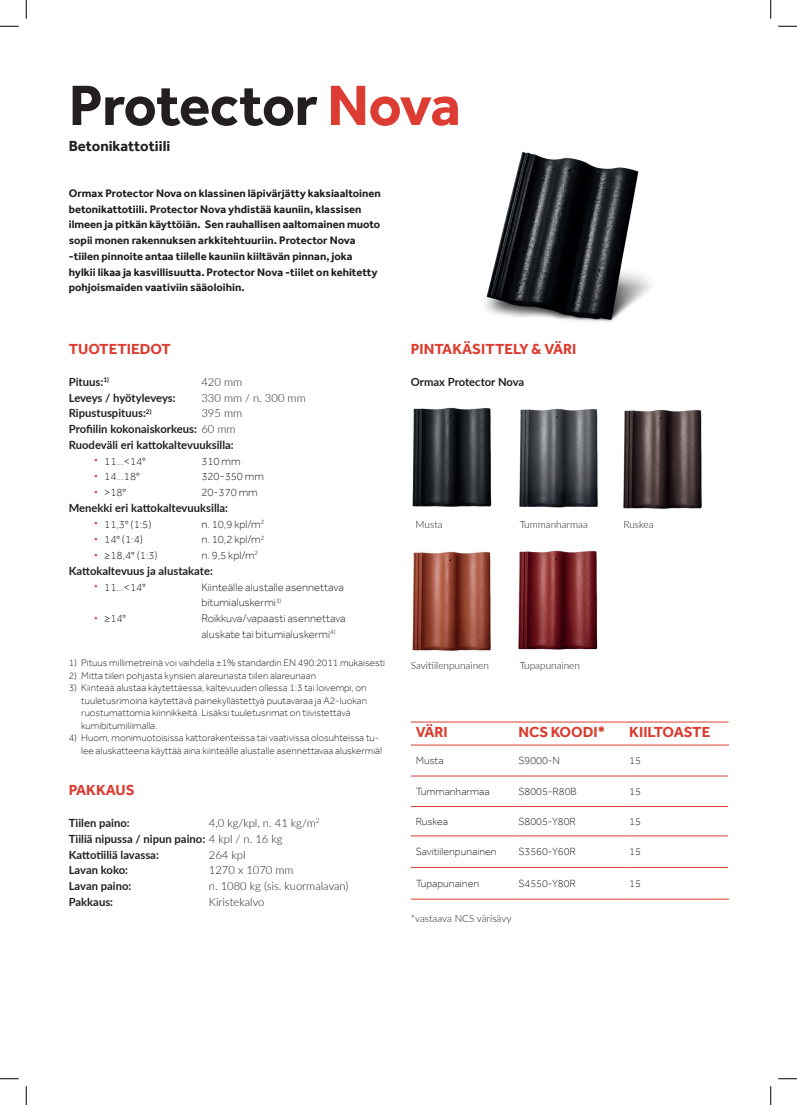
<style>
.page{position:relative;width:797px;height:1105px;background:#fff}
.page>*{position:absolute;margin:0;border:0;box-sizing:border-box;transform-origin:0 0}
._3_Rubrik_effra_bold_47{font:700 58.75px "Effra";letter-spacing:-.01em;color:#231f20}
.Product_Name_18_20pt_Effra_bold{font:700 15px "Effra";color:#db3d31}
._2_Ingress_Effra_bold_13{font:700 15px "Effra";color:#231f20}
._0_Brödtext_effra_light_10_14{font:700 11.25px/15.8px "Effra";color:#231f20}
._0_Brödtext_effra_light_10_14-2{font:700 11.25px "Lato";color:#231f20}
.t1{font:300 11.25px/15.8px "Effra";color:#231f20}
._0_Brödtext_effra_light_10_14-3{font:300 11.25px "Lato";color:#231f20}
.t2{font:300 10.75px "Effra";color:#231f20}
._4_Bildtexter__fakta_effra_light_8{font:300 10px/12.5px "Effra";color:#231f20}
._0_Brödtext_effra_light_10_14-4{font:300 10px "Lato";color:#231f20}
.s1{color:#dc3c31}
.s2{font-weight:300}
.s3{color:#db3d31}
</style>
<div class="page">
<img style="left:485px;top:152px;width:166px;height:170px">
<img style="left:412px;top:407px;width:80px;height:100px">
<img style="left:519px;top:408px;width:79px;height:100px">
<img style="left:623px;top:409px;width:79px;height:100px">
<img style="left:412px;top:551px;width:79px;height:100px">
<img style="left:518px;top:550px;width:80px;height:100px">
<hr style="left:411px;top:722px;width:102px;height:1px;background:#db3d31">
<hr style="left:513px;top:722px;width:111px;height:1px;background:#db3d31">
<hr style="left:624px;top:722px;width:104px;height:1px;background:#db3d31">
<hr style="left:411px;top:745px;width:102px;height:1px;background:#db3d31">
<hr style="left:513px;top:745px;width:111px;height:1px;background:#db3d31">
<hr style="left:624px;top:745px;width:105px;height:1px;background:#db3d31">
<hr style="left:411px;top:776px;width:102px;height:1px;background:#db3d31">
<hr style="left:513px;top:776px;width:111px;height:1px;background:#db3d31">
<hr style="left:624px;top:776px;width:104px;height:1px;background:#db3d31">
<hr style="left:411px;top:806px;width:102px;height:1px;background:#db3d31">
<hr style="left:513px;top:806px;width:111px;height:1px;background:#db3d31">
<hr style="left:624px;top:806px;width:104px;height:1px;background:#db3d31">
<hr style="left:411px;top:835px;width:102px;height:1px;background:#db3d31">
<hr style="left:513px;top:835px;width:111px;height:1px;background:#db3d31">
<hr style="left:624px;top:835px;width:104px;height:1px;background:#db3d31">
<hr style="left:411px;top:867px;width:102px;height:1px;background:#db3d31">
<hr style="left:513px;top:867px;width:111px;height:1px;background:#db3d31">
<hr style="left:624px;top:867px;width:104px;height:1px;background:#db3d31">
<hr style="left:411px;top:899px;width:102px;height:1px;background:#db3d31">
<hr style="left:513px;top:899px;width:111px;height:1px;background:#db3d31">
<hr style="left:624px;top:899px;width:105px;height:1px;background:#db3d31">
<svg style="left:0;top:25px;width:19px;height:2px"></svg>
<svg style="left:778px;top:25px;width:19px;height:2px"></svg>
<svg style="left:0;top:1078px;width:19px;height:1px"></svg>
<svg style="left:778px;top:1078px;width:19px;height:1px"></svg>
<svg style="left:25px;top:0;width:2px;height:19px"></svg>
<svg style="left:25px;top:1086px;width:2px;height:19px"></svg>
<svg style="left:770px;top:0;width:1px;height:19px"></svg>
<svg style="left:770px;top:1086px;width:1px;height:19px"></svg>
<p class="_3_Rubrik_effra_bold_47" style="left:69px;top:70px;width:393px">Protector <span class="s1">Nova</span></p>
<p class="_2_Ingress_Effra_bold_13" style="left:69px;top:137px;width:103px">Betonikattotiili</p>
<p class="_0_Brödtext_effra_light_10_14" style="left:69px;top:185px;width:313px">Ormax Protector Nova on klassinen läpivärjätty kaksiaaltoinen betonikattotiili. Protector Nova yhdistää kauniin, klassisen ilmeen ja pitkän käyttöiän. Sen rauhallisen aaltomainen muoto sopii monen rakennuksen arkkitehtuuriin. Protector Nova -tiilen pinnoite antaa tiilelle kauniin kiiltävän pinnan, joka hylkii likaa ja kasvillisuutta. Protector Nova -tiilet on kehitetty pohjoismaiden vaativiin sääoloihin.</p>
<p class="Product_Name_18_20pt_Effra_bold" style="left:69px;top:340px;width:103px">TUOTETIEDOT</p>
<p class="_0_Brödtext_effra_light_10_14-2" style="left:69px;top:374px;width:42px">Pituus:<sup>1)</sup></p>
<p class="_0_Brödtext_effra_light_10_14-3" style="left:201px;top:374px;width:42px">420 mm</p>
<p class="_0_Brödtext_effra_light_10_14-2" style="left:69px;top:389px;width:108px">Leveys / hyötyleveys:</p>
<p class="_0_Brödtext_effra_light_10_14-3" style="left:201px;top:390px;width:106px">330 mm / n. 300 mm</p>
<p class="_0_Brödtext_effra_light_10_14-2" style="left:69px;top:405px;width:84px">Ripustuspituus:<sup>2)</sup></p>
<p class="_0_Brödtext_effra_light_10_14-3" style="left:201px;top:406px;width:42px">395 mm</p>
<p class="_0_Brödtext_effra_light_10_14-2" style="left:69px;top:421px;width:168px">Profiilin kokonaiskorkeus: <span class="s2">60 mm</span></p>
<p class="_0_Brödtext_effra_light_10_14-2" style="left:69px;top:437px;width:166px">Ruodeväli eri kattokaltevuuksilla:</p>
<p class="t1" style="left:94px;top:453px;width:53px"><span class="s3">•</span> 11...&lt;14°</p>
<p class="t1" style="left:201px;top:453px;width:41px">310 mm</p>
<p class="t1" style="left:94px;top:469px;width:47px"><span class="s3">•</span> 14...18°</p>
<p class="t1" style="left:201px;top:469px;width:64px">320-350 mm</p>
<p class="t1" style="left:94px;top:484px;width:34px"><span class="s3">•</span> &gt;18°</p>
<p class="t1" style="left:201px;top:484px;width:58px">20-370 mm</p>
<p class="_0_Brödtext_effra_light_10_14-2" style="left:69px;top:500px;width:161px">Menekki eri kattokaltevuuksilla:</p>
<p class="t1" style="left:94px;top:516px;width:59px"><span class="s3">•</span> 11,3° (1:5)</p>
<p class="t1" style="left:201px;top:516px;width:64px">n. 10,9 kpl/m<sup>2</sup></p>
<p class="t1" style="left:94px;top:532px;width:50px"><span class="s3">•</span> 14° (1:4)</p>
<p class="t1" style="left:201px;top:532px;width:64px">n. 10,2 kpl/m<sup>2</sup></p>
<p class="t1" style="left:94px;top:547px;width:65px"><span class="s3">•</span> ≥18,4° (1:3)</p>
<p class="t1" style="left:201px;top:547px;width:58px">n. 9,5 kpl/m<sup>2</sup></p>
<p class="_0_Brödtext_effra_light_10_14-2" style="left:69px;top:563px;width:146px">Kattokaltevuus ja alustakate:</p>
<p class="t1" style="left:94px;top:579px;width:53px"><span class="s3">•</span> 11...&lt;14°</p>
<p class="t1" style="left:201px;top:579px;width:144px">Kiinteälle alustalle asennettava bitumialuskermi<sup>3)</sup></p>
<p class="t1" style="left:94px;top:610px;width:34px"><span class="s3">•</span> ≥14°</p>
<p class="t1" style="left:201px;top:610px;width:146px">Roikkuva/vapaasti asennettava aluskate tai bitumialuskermi<sup>4)</sup></p>
<p class="_4_Bildtexter__fakta_effra_light_8" style="left:69px;top:656px;width:318px">1) Pituus millimetreinä voi vaihdella ±1% standardin EN 490:2011 mukaisesti</p>
<p class="_4_Bildtexter__fakta_effra_light_8" style="left:69px;top:669px;width:249px">2) Mitta tiilen pohjasta kynsien alareunasta tiilen alareunaan</p>
<p class="_4_Bildtexter__fakta_effra_light_8" style="left:81px;top:681px;width:287px;text-indent:-12px">3) Kiinteää alustaa käytettäessa, kaltevuuden ollessa 1:3 tai loivempi, on tuuletusrimoina käytettävä painekyllästettyä puutavaraa ja A2-luokan ruostumattomia kiinnikkeitä. Lisäksi tuuletusrimat on tiivistettävä kumibitumiliimalla.</p>
<p class="_4_Bildtexter__fakta_effra_light_8" style="left:81px;top:731px;width:302px;text-indent:-12px">4) Huom, monimuotoisissa kattorakenteissa tai vaativissa olosuhteissa tu&shy;lee aluskatteena käyttää aina kiinteälle alustalle asennettavaa aluskermiä!</p>
<p class="Product_Name_18_20pt_Effra_bold" style="left:69px;top:781px;width:67px">PAKKAUS</p>
<p class="_0_Brödtext_effra_light_10_14-2" style="left:69px;top:815px;width:62px">Tiilen paino:</p>
<p class="_0_Brödtext_effra_light_10_14-3" style="left:209px;top:815px;width:112px">4,0 kg/kpl, n. 41 kg/m<sup>2</sup></p>
<p class="_0_Brödtext_effra_light_10_14-2" style="left:69px;top:830px;width:215px">Tiiliä nipussa / nipun paino: <span class="s2">4 kpl / n. 16 kg</span></p>
<p class="_0_Brödtext_effra_light_10_14-2" style="left:69px;top:846px;width:92px">Kattotiiliä lavassa:</p>
<p class="_0_Brödtext_effra_light_10_14-3" style="left:209px;top:847px;width:38px">264 kpl</p>
<p class="_0_Brödtext_effra_light_10_14-2" style="left:69px;top:862px;width:61px">Lavan koko:</p>
<p class="_0_Brödtext_effra_light_10_14-3" style="left:209px;top:862px;width:86px">1270 x 1070 mm</p>
<p class="_0_Brödtext_effra_light_10_14-2" style="left:69px;top:878px;width:64px">Lavan paino:</p>
<p class="_0_Brödtext_effra_light_10_14-3" style="left:209px;top:878px;width:141px">n. 1080 kg (sis. kuormalavan)</p>
<p class="_0_Brödtext_effra_light_10_14-2" style="left:69px;top:893px;width:46px">Pakkaus:</p>
<p class="_0_Brödtext_effra_light_10_14-3" style="left:209px;top:894px;width:57px">Kiristekalvo</p>
<p class="Product_Name_18_20pt_Effra_bold" style="left:411px;top:340px;width:167px">PINTAKÄSITTELY <span class="s1">&amp; VÄRI</span></p>
<p class="_0_Brödtext_effra_light_10_14-2" style="left:411px;top:374px;width:115px">Ormax Protector Nova</p>
<p class="_0_Brödtext_effra_light_10_14-4" style="left:415px;top:517px;width:28px">Musta</p>
<p class="_0_Brödtext_effra_light_10_14-4" style="left:519px;top:517px;width:70px">Tummanharmaa</p>
<p class="_0_Brödtext_effra_light_10_14-4" style="left:623px;top:517px;width:32px">Ruskea</p>
<p class="_0_Brödtext_effra_light_10_14-4" style="left:411px;top:659px;width:79px">Savitiilenpunainen</p>
<p class="_0_Brödtext_effra_light_10_14-4" style="left:519px;top:659px;width:62px">Tupapunainen</p>
<p class="Product_Name_18_20pt_Effra_bold" style="left:415px;top:723px;width:34px">VÄRI</p>
<p class="Product_Name_18_20pt_Effra_bold" style="left:518px;top:723px;width:88px">NCS KOODI*</p>
<p class="Product_Name_18_20pt_Effra_bold" style="left:629px;top:723px;width:82px">KIILTOASTE</p>
<p class="t2" style="left:415px;top:754px;width:30px">Musta</p>
<p class="t2" style="left:518px;top:754px;width:43px">S9000-N</p>
<p class="t2" style="left:629px;top:754px;width:13px">15</p>
<p class="t2" style="left:415px;top:785px;width:76px">Tummanharmaa</p>
<p class="t2" style="left:518px;top:785px;width:60px">S8005-R80B</p>
<p class="t2" style="left:629px;top:785px;width:13px">15</p>
<p class="t2" style="left:415px;top:815px;width:34px">Ruskea</p>
<p class="t2" style="left:518px;top:815px;width:59px">S8005-Y80R</p>
<p class="t2" style="left:629px;top:815px;width:13px">15</p>
<p class="t2" style="left:415px;top:845px;width:82px">Savitiilenpunainen</p>
<p class="t2" style="left:518px;top:845px;width:59px">S3560-Y60R</p>
<p class="t2" style="left:629px;top:845px;width:13px">15</p>
<p class="t2" style="left:415px;top:877px;width:65px">Tupapunainen</p>
<p class="t2" style="left:518px;top:877px;width:59px">S4550-Y80R</p>
<p class="t2" style="left:629px;top:877px;width:13px">15</p>
<p class="_0_Brödtext_effra_light_10_14-4" style="left:411px;top:911px;width:102px">*vastaava NCS värisävy</p>
</div>
